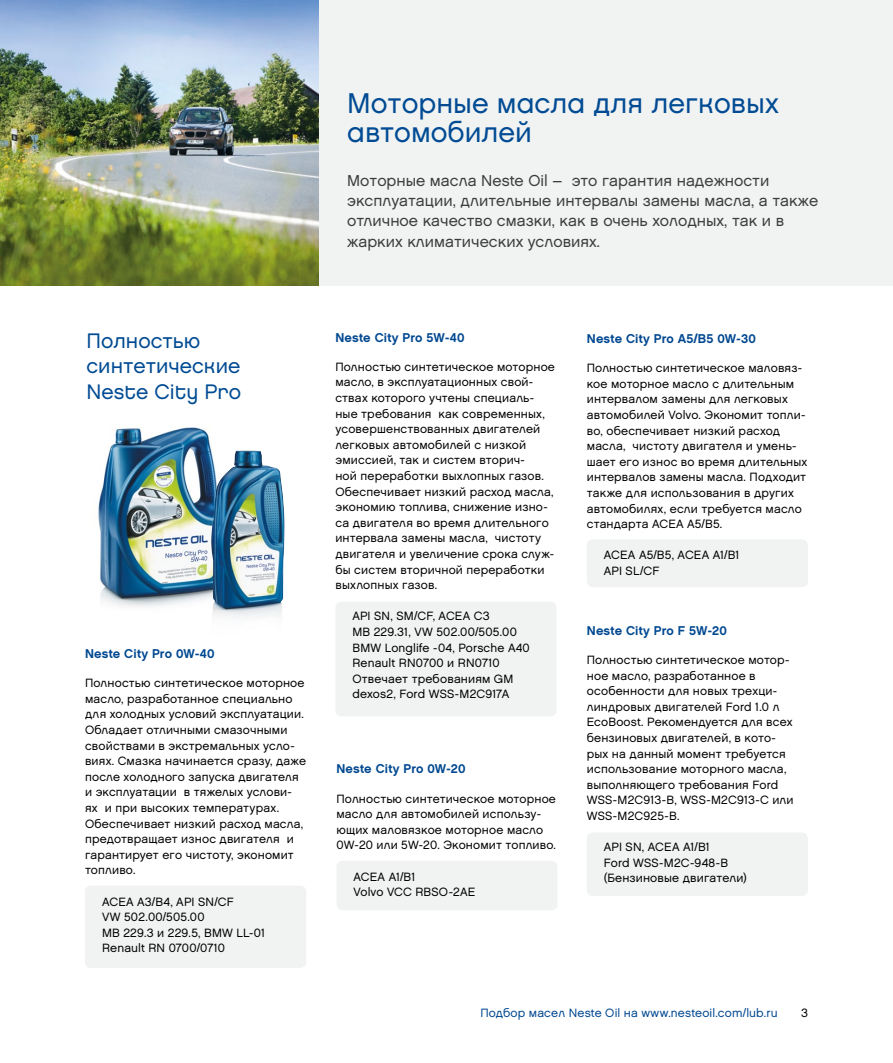
<style>
.page{position:relative;width:893px;height:1063px;background:#fff}
.page>*{position:absolute;margin:0;border:0;box-sizing:border-box;transform-origin:0 0}
.t1{font:28.5px/28.5px "Chalet London Nineteen Eighty";color:#004b93}
.t2{font:21px/25.5px "Chalet London Nineteen Eighty";color:#004b93}
.t3{font:15.75px/20.2px "Chalet London Nineteen Sixty";color:#3c3c3b}
.t4{font:12.75px "Chalet New York Nineteen Sixty";letter-spacing:.015em;color:#004891}
.t5{font:12px/15.6px "Chalet London Nineteen Sixty";letter-spacing:.01em;color:#000}
.t6{font:12px "Chalet London Nineteen Sixty";letter-spacing:.015em;color:#004891}
</style>
<div class="page">
<div style="left:0;top:0;width:893px;height:286px;background:#f1f3f3"></div>
<div style="left:587px;top:539px;width:221px;height:48px;background:#f1f3f3;border-radius:6px"></div>
<div style="left:335px;top:602px;width:222px;height:114px;background:#f1f3f3;border-radius:6px"></div>
<div style="left:85px;top:886px;width:221px;height:82px;background:#f1f3f3;border-radius:6px"></div>
<div style="left:336px;top:861px;width:222px;height:49px;background:#f1f3f3;border-radius:6px"></div>
<img style="left:98px;top:427px;width:133px;height:190px">
<img style="left:217px;top:451px;width:28px;height:35px">
<img style="left:0;top:0;width:318px;height:286px">
<div style="left:587px;top:832px;width:221px;height:64px;background:#f1f3f3;border-radius:6px"></div>
<h1 class="t1" style="left:347px;top:89px;width:433px">Моторные масла для легковых автомобилей</h1>
<h3 class="t3" style="left:347px;top:170px;width:473px">Моторные масла Neste Oil – это гарантия надежности эксплуатации, длительные интервалы замены масла, а также отличное качество смазки, как в очень холодных, так и в жарких климатических условиях.</h3>
<h2 class="t2" style="left:86px;top:328px;width:156px">Полностью синтетические<br>Neste City Pro</h2>
<p class="t4" style="left:85px;top:646px;width:131px">Neste City Pro 0W-40</p>
<p class="t5" style="left:85px;top:675px;width:223px">Полностью синтетическое моторное масло, разработанное специально для холодных условий эксплуатации.<br>Обладает отличными смазочными свойствами в экстремальных усло&shy;виях. Смазка начинается сразу, даже после холодного запуска двигателя и эксплуатации в тяжелых услови&shy;ях и при высоких температурах.<br>Обеспечивает низкий расход масла, предотвращает износ двигателя и гарантирует его чистоту, экономит топливо.</p>
<p class="t5" style="left:102px;top:894px;width:165px">ACEA A3/B4, API SN/CF<br>VW 502.00/505.00<br>MB 229.3 и 229.5, BMW LL-01<br>Renault RN 0700/0710</p>
<p class="t4" style="left:335px;top:329px;width:131px">Neste City Pro 5W-40</p>
<p class="t5" style="left:335px;top:359px;width:221px">Полностью синтетическое моторное масло, в эксплуатационных свой&shy;ствах которого учтены специаль&shy;ные требования как современных, усовершенствованных двигателей легковых автомобилей с низкой эмиссией, так и систем вторич-<br>ной переработки выхлопных газов.<br>Обеспечивает низкий расход масла, экономию топлива, снижение изно&shy;са двигателя во время длительного интервала замены масла, чистоту двигателя и увеличение срока служ&shy;бы систем вторичной переработки выхлопных газов.</p>
<p class="t5" style="left:352px;top:608px;width:179px">API SN, SM/CF, ACEA C3<br>MB 229.31, VW 502.00/505.00<br>BMW Longlife -04, Porsche A40<br>Renault RN0700 и RN0710<br>Отвечает требованиям GM dexos2, Ford WSS-M2C917A</p>
<p class="t4" style="left:336px;top:761px;width:131px">Neste City Pro 0W-20</p>
<p class="t5" style="left:336px;top:791px;width:221px">Полностью синтетическое моторное масло для автомобилей использу&shy;ющих маловязкое моторное масло 0W-20 или 5W-20. Экономит топливо.</p>
<p class="t5" style="left:353px;top:869px;width:123px">ACEA A1/B1<br>Volvo VCC RBSO-2AE</p>
<p class="t4" style="left:587px;top:330px;width:171px">Neste City Pro A5/B5 0W-30</p>
<p class="t5" style="left:587px;top:360px;width:222px">Полностью синтетическое маловяз&shy;кое моторное масло с длительным интервалом замены для легковых автомобилей Volvo. Экономит топли&shy;во, обеспечивает низкий расход масла, чистоту двигателя и умень&shy;шает его износ во время длительных интервалов замены масла. Подходит также для использования в других автомобилях, если требуется масло стандарта ACEA A5/B5.</p>
<p class="t5" style="left:604px;top:547px;width:137px">ACEA A5/B5, ACEA A1/B1<br>API SL/CF</p>
<p class="t4" style="left:587px;top:622px;width:142px">Neste City Pro F 5W-20</p>
<p class="t5" style="left:587px;top:652px;width:208px">Полностью синтетическое мотор&shy;ное масло, разработанное в особенности для новых трехци&shy;линдровых двигателей Ford 1.0 л<br>EcoBoost. Рекомендуется для всех бензиновых двигателей, в кото&shy;рых на данный момент требуется использование моторного масла, выполняющего требования Ford<br>WSS-M2C913-B, WSS-M2C913-C или<br>WSS-M2C925-B.</p>
<p class="t5" style="left:604px;top:839px;width:145px">API SN, ACEA A1/B1<br>Ford WSS-M2C-948-B (Бензиновые двигатели)</p>
<p class="t6" style="left:480px;top:1005px;width:299px">Подбор масел Neste Oil на www.nesteoil.com/lub.ru</p>
<p class="t5" style="left:801px;top:1005px;width:8px">3</p>
</div>
